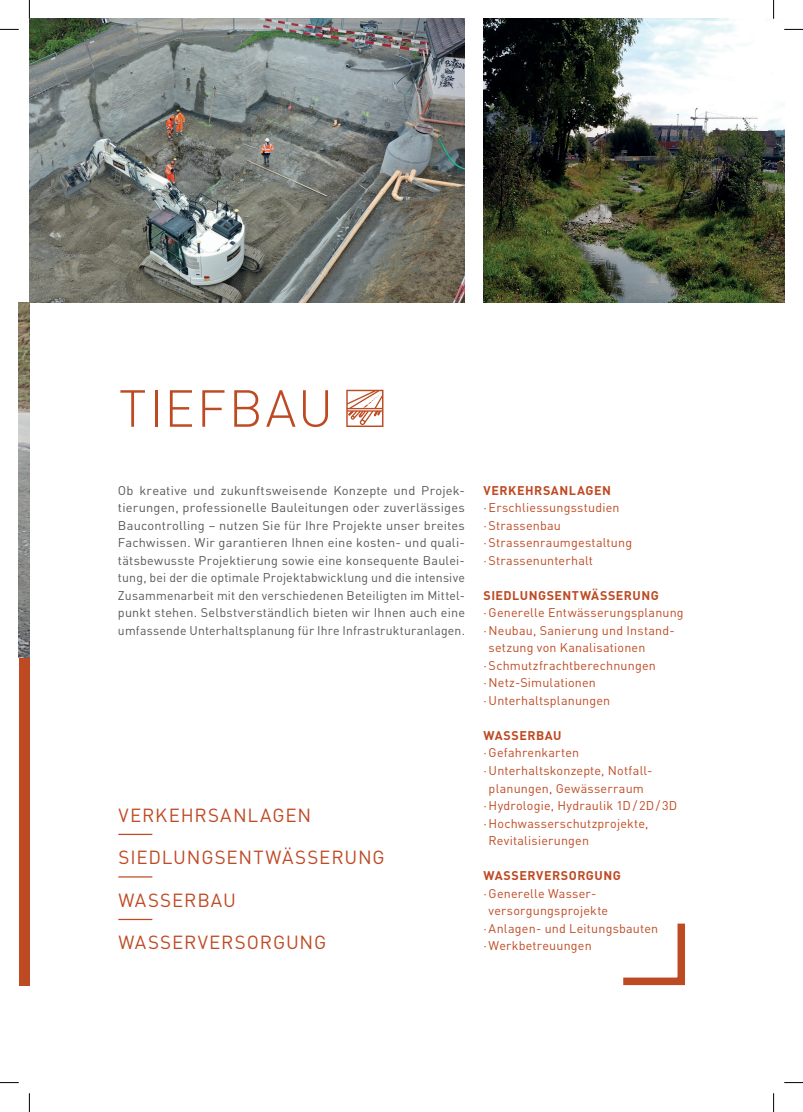
<style>
.page{position:relative;width:803px;height:1112px;background:#fff}
.page>*{position:absolute;margin:0;border:0;box-sizing:border-box;transform-origin:0 0}
.t1{font:300 51.25px "DIN Pro";letter-spacing:.04em;color:#be4a23}
.t2{font:18.75px "DIN Pro";letter-spacing:.045em;color:#be4a23}
.t3{font:12.5px/17.5px "DIN Pro";letter-spacing:.015em;color:#57585a;text-align:justify}
.t4{font:12.5px/17.5px "DIN Pro";letter-spacing:.015em;color:#be4a23}
.t5{font:700 12.5px "DIN Pro";letter-spacing:.035em;color:#be4a23}
</style>
<div class="page">
<div style="left:19px;top:657px;width:10px;height:327px;background:#be4a23"></div>
<img style="left:19px;top:302px;width:10px;height:355px">
<img style="left:29px;top:19px;width:436px;height:283px">
<img style="left:483px;top:19px;width:301px;height:283px">
<svg style="left:346px;top:389px;width:37px;height:38px"></svg>
<hr style="left:118px;top:833px;width:34px;height:1px;background:#be4a23">
<hr style="left:118px;top:876px;width:34px;height:1px;background:#be4a23">
<hr style="left:118px;top:918px;width:34px;height:1px;background:#be4a23">
<svg style="left:623px;top:923px;width:62px;height:63px"></svg>
<svg style="left:0;top:29px;width:19px;height:1px"></svg>
<svg style="left:784px;top:29px;width:19px;height:1px"></svg>
<svg style="left:0;top:1082px;width:19px;height:1px"></svg>
<svg style="left:784px;top:1082px;width:19px;height:1px"></svg>
<svg style="left:29px;top:0;width:1px;height:19px"></svg>
<svg style="left:29px;top:1093px;width:1px;height:18px"></svg>
<svg style="left:773px;top:0;width:1px;height:19px"></svg>
<svg style="left:773px;top:1093px;width:1px;height:18px"></svg>
<h1 class="t1" style="left:119px;top:368px;width:216px">TIEFBAU</h1>
<p class="t3" style="left:118px;top:480px;width:348px">Ob kreative und zukunftsweisende Konzepte und Projek&shy;tierungen, professionelle Bauleitungen oder zuverlässiges Baucontrolling – nutzen Sie für Ihre Projekte unser breites Fachwissen. Wir garantieren Ihnen eine kosten- und quali&shy;tätsbewusste Projektierung sowie eine konsequente Baulei&shy;tung, bei der die optimale Projektabwicklung und die intensive Zusammenarbeit mit den verschiedenen Beteiligten im Mittel&shy;punkt stehen. Selbstverständlich bieten wir Ihnen auch eine umfassende Unterhaltsplanung für Ihre Infrastrukturanlagen.</p>
<p class="t5" style="left:483px;top:479px;width:129px">VERKEHRSANLAGEN</p>
<p class="t4" style="left:483px;top:497px;width:150px">·Erschliessungsstudien ·Strassenbau ·Strassenraumgestaltung ·Strassenunterhalt</p>
<p class="t5" style="left:483px;top:584px;width:177px">SIEDLUNGSENTWÄSSERUNG</p>
<p class="t4" style="left:483px;top:602px;width:202px">·Generelle Entwässerungsplanung</p>
<p class="t4" style="left:483px;top:620px;width:193px">· Neubau, Sanierung und Instand-</p>
<p class="t4" style="left:489px;top:637px;width:158px">setzung von Kanalisationen</p>
<p class="t4" style="left:483px;top:655px;width:174px">·Schmutzfrachtberechnungen</p>
<p class="t4" style="left:483px;top:672px;width:114px">·Netz-Simulationen</p>
<p class="t4" style="left:483px;top:690px;width:128px">·Unterhaltsplanungen</p>
<p class="t5" style="left:483px;top:724px;width:79px">WASSERBAU</p>
<p class="t4" style="left:483px;top:742px;width:97px">·Gefahrenkarten</p>
<p class="t4" style="left:483px;top:760px;width:169px">· Unterhaltskonzepte, Notfall-</p>
<p class="t4" style="left:489px;top:777px;width:157px">planungen, Gewässerraum</p>
<p class="t4" style="left:483px;top:795px;width:195px">·Hydrologie, Hydraulik 1D/ 2D/ 3D</p>
<p class="t4" style="left:483px;top:812px;width:167px">· Hochwasserschutzprojekte,</p>
<p class="t4" style="left:489px;top:830px;width:102px">Revitalisierungen</p>
<p class="t5" style="left:483px;top:864px;width:139px">WASSERVERSORGUNG</p>
<p class="t4" style="left:483px;top:882px;width:114px">· Generelle Wasser-</p>
<p class="t4" style="left:489px;top:900px;width:121px">versorgungsprojekte</p>
<p class="t4" style="left:483px;top:917px;width:176px">·Anlagen- und Leitungsbauten</p>
<p class="t4" style="left:483px;top:935px;width:110px">· Werkbetreuungen</p>
<h2 class="t2" style="left:119px;top:799px;width:194px">VERKEHRSANLAGEN</h2>
<h2 class="t2" style="left:119px;top:842px;width:268px">SIEDLUNGSENTWÄSSERUNG</h2>
<h2 class="t2" style="left:119px;top:884px;width:119px">WASSERBAU</h2>
<h2 class="t2" style="left:119px;top:927px;width:209px">WASSERVERSORGUNG</h2>
</div>
